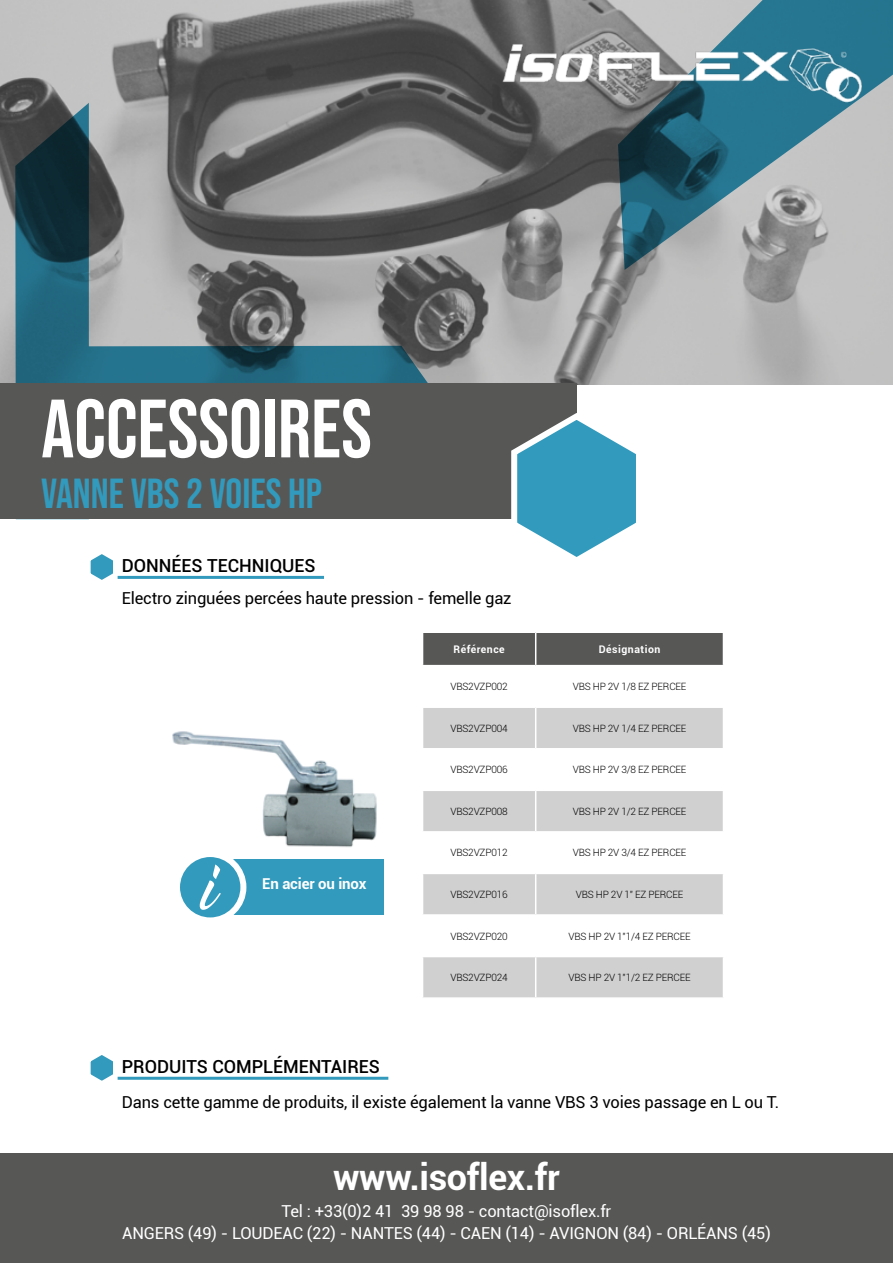
<style>
.page{position:relative;width:893px;height:1263px;background:#fff}
.page>*{position:absolute;margin:0;border:0;box-sizing:border-box;transform-origin:0 0}
.t1{font:82.5px "Bebas Neue";color:#fff}
.t2{font:42px "Bebas Neue";color:#329abd}
.t3{font:700 36px "Roboto";letter-spacing:-.01em;color:#fff}
.t4{font:500 18px "Roboto";color:#000}
.t5{font:16.5px "Roboto";letter-spacing:-.01em;color:#000}
.t6{font:16.5px/22px "Roboto";letter-spacing:-.01em;color:#fff;text-align:center}
.t7{font:700 15px "Roboto";letter-spacing:-.01em;color:#fff}
.t8{font:700 10.5px "Roboto";letter-spacing:.05em;color:#fff}
.t9{font:300 10.05px "Roboto";letter-spacing:-.02em;color:#000}
</style>
<div class="page">
<img style="left:0;top:0;width:893px;height:385px">
<svg style="left:15px;top:103px;width:454px;height:280px;background:#6b797e"></svg>
<div style="left:0;top:383px;width:576px;height:136px;background:#575756"></div>
<svg style="left:511px;top:409px;width:125px;height:148px"></svg>
<svg style="left:618px;top:0;width:275px;height:270px;background:#76939c"></svg>
<img style="left:492px;top:21px;width:380px;height:88px">
<div style="left:0;top:1153px;width:893px;height:110px;background:#575756"></div>
<svg style="left:90px;top:1055px;width:32px;height:26px"></svg>
<svg style="left:90px;top:554px;width:32px;height:26px"></svg>
<hr style="left:118px;top:1077px;width:270px;height:3px;background:#329abd">
<hr style="left:118px;top:576px;width:206px;height:3px;background:#329abd">
<img style="left:172px;top:731px;width:205px;height:116px">
<div style="left:423px;top:633px;width:300px;height:32px;background:#575756"></div>
<svg style="left:423px;top:708px;width:300px;height:289px;fill:#d0d0d0"></svg>
<hr style="left:422px;top:748px;width:114px;height:1px;background:#fff">
<hr style="left:422px;top:789px;width:114px;height:2px;background:#fff">
<hr style="left:422px;top:831px;width:114px;height:2px;background:#fff">
<hr style="left:422px;top:873px;width:114px;height:1px;background:#fff">
<hr style="left:422px;top:914px;width:114px;height:2px;background:#fff">
<hr style="left:422px;top:956px;width:114px;height:1px;background:#fff">
<hr style="left:535px;top:633px;width:1px;height:32px;background:#fff">
<hr style="left:535px;top:708px;width:1px;height:40px;background:#fff">
<hr style="left:536px;top:748px;width:188px;height:1px;background:#fff">
<hr style="left:535px;top:749px;width:1px;height:40px;background:#fff">
<hr style="left:536px;top:789px;width:188px;height:2px;background:#fff">
<hr style="left:535px;top:791px;width:1px;height:40px;background:#fff">
<hr style="left:536px;top:831px;width:188px;height:2px;background:#fff">
<hr style="left:535px;top:833px;width:1px;height:40px;background:#fff">
<hr style="left:536px;top:873px;width:188px;height:1px;background:#fff">
<hr style="left:535px;top:874px;width:1px;height:40px;background:#fff">
<hr style="left:536px;top:914px;width:188px;height:2px;background:#fff">
<hr style="left:535px;top:916px;width:1px;height:40px;background:#fff">
<hr style="left:536px;top:956px;width:188px;height:1px;background:#fff">
<hr style="left:535px;top:957px;width:1px;height:40px;background:#fff">
<div style="left:210px;top:859px;width:174px;height:56px;background:#329abd"></div>
<svg style="left:177px;top:854px;width:66px;height:66px;fill:#329abd"></svg>
<div style="left:174px;top:851px;width:72px;height:72px;border:6px solid #fff;border-radius:50%"></div>
<svg style="left:200px;top:865px;width:21px;height:45px"></svg>
<h1 class="t1" style="left:41px;top:382px;width:332px">ACCESSOIRES</h1>
<h2 class="t2" style="left:41px;top:470px;width:282px">VANNE VBS 2 VOIES HP</h2>
<h3 class="t4" style="left:122px;top:553px;width:195px">DONNÉES TECHNIQUES</h3>
<h3 class="t5" style="left:122px;top:587px;width:391px">Electro zinguées percées haute pression - femelle gaz</h3>
<p class="t8" style="left:453px;top:642px;width:53px">Référence</p>
<p class="t8" style="left:599px;top:642px;width:63px">Désignation</p>
<p class="t9" style="left:450px;top:680px;width:59px">VBS2VZP002</p>
<p class="t9" style="left:573px;top:680px;width:115px">VBS HP 2V 1/8 EZ PERCEE</p>
<p class="t9" style="left:450px;top:721px;width:59px">VBS2VZP004</p>
<p class="t9" style="left:573px;top:721px;width:115px">VBS HP 2V 1/4 EZ PERCEE</p>
<p class="t9" style="left:450px;top:763px;width:59px">VBS2VZP006</p>
<p class="t9" style="left:573px;top:763px;width:115px">VBS HP 2V 3/8 EZ PERCEE</p>
<p class="t9" style="left:450px;top:804px;width:59px">VBS2VZP008</p>
<p class="t9" style="left:573px;top:804px;width:115px">VBS HP 2V 1/2 EZ PERCEE</p>
<p class="t9" style="left:450px;top:846px;width:59px">VBS2VZP012</p>
<p class="t9" style="left:573px;top:846px;width:115px">VBS HP 2V 3/4 EZ PERCEE</p>
<p class="t9" style="left:450px;top:887px;width:59px">VBS2VZP016</p>
<p class="t9" style="left:576px;top:887px;width:109px">VBS HP 2V 1" EZ PERCEE</p>
<p class="t9" style="left:450px;top:929px;width:59px">VBS2VZP020</p>
<p class="t9" style="left:568px;top:929px;width:124px">VBS HP 2V 1"1/4 EZ PERCEE</p>
<p class="t9" style="left:450px;top:970px;width:59px">VBS2VZP024</p>
<p class="t9" style="left:568px;top:970px;width:124px">VBS HP 2V 1"1/2 EZ PERCEE</p>
<h3 class="t7" style="left:262px;top:873px;width:106px">En acier ou inox</h3>
<h3 class="t4" style="left:122px;top:1053px;width:259px">PRODUITS COMPLÉMENTAIRES</h3>
<h3 class="t5" style="left:122px;top:1090px;width:659px">Dans cette gamme de produits, il existe également la vanne VBS 3 voies passage en L ou T.</h3>
<h3 class="t3" style="left:333px;top:1152px;width:228px">www.isoflex.fr</h3>
<h3 class="t6" style="left:122px;top:1199px;width:650px">Tel : +33(0)2 41 39 98 98 - contact@isoflex.fr<br>ANGERS (49) - LOUDEAC (22) - NANTES (44) - CAEN (14) - AVIGNON (84) - ORLÉANS (45)</h3>
</div>
